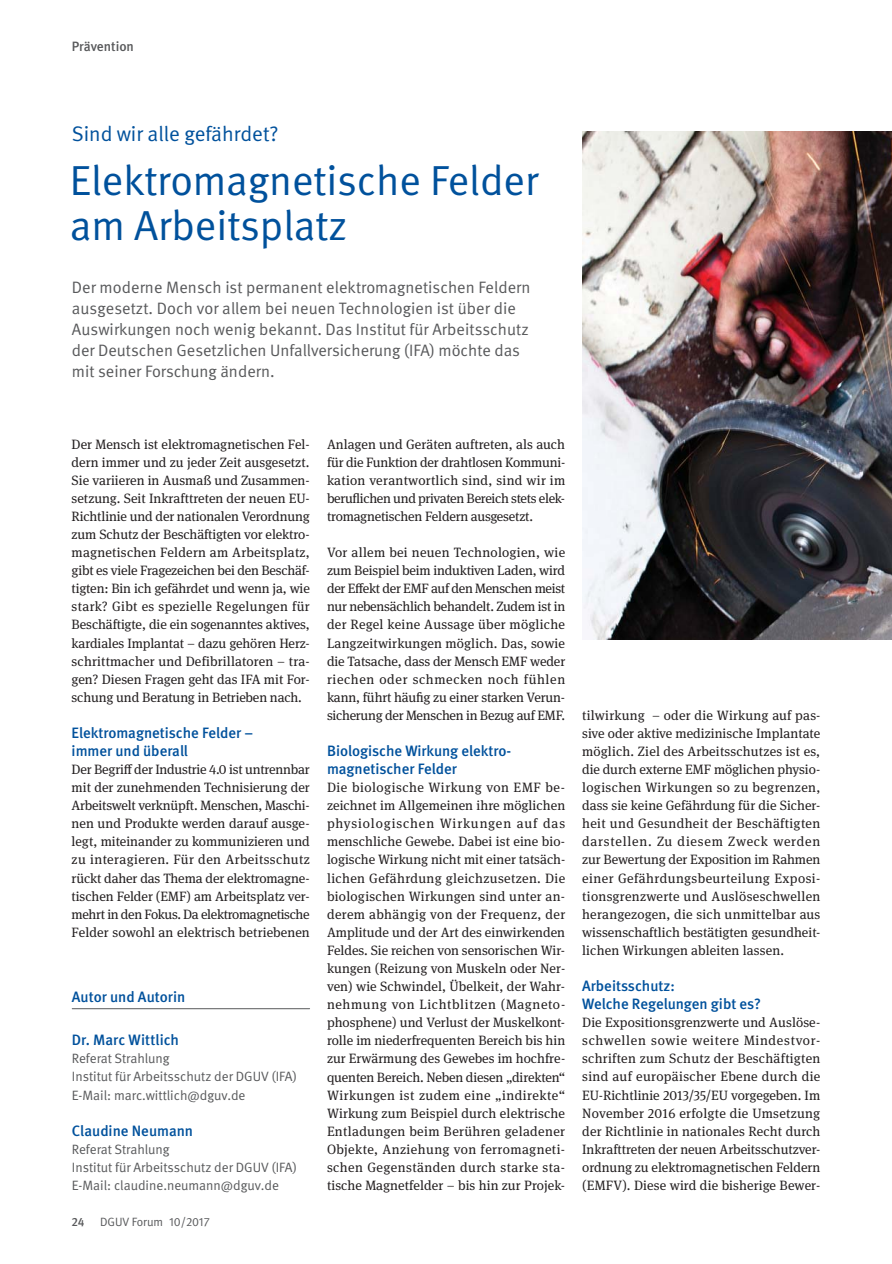
<style>
.page{position:relative;width:892px;height:1264px;background:#fff}
.page>*{position:absolute;margin:0;border:0;box-sizing:border-box;transform-origin:0 0}
.t1{font:42px/45px "DGUV Meta";color:#00519c}
.t2{font:21px "DGUV Meta";color:#00519c}
.t3{font:16.5px/21px "DGUV Meta";letter-spacing:.005em;color:#58595b}
.t4{font:500 15px/18px "DGUV Meta";color:#00519c}
.t5{font:13.5px/18.1px "DGUV Meta Serif";letter-spacing:-.005em;color:#231f20;text-align:justify}
.t6{font:13.5px/18.1px "DGUV Meta";color:#58595b}
.t7{font:500 13.5px "DGUV Meta";color:#58595b}
.t8{font:12px "DGUV Meta";color:#58595b}
.t9{font:500 12px "DGUV Meta";color:#58595b}
</style>
<div class="page">
<hr style="left:72px;top:1008px;width:238px;height:1px;background:#58595b">
<img style="left:582px;top:131px;width:310px;height:508px">
<p class="t7" style="left:72px;top:41px;width:64px">Prävention</p>
<h2 class="t2" style="left:72px;top:126px;width:208px">Sind wir alle gefährdet?</h2>
<h1 class="t1" style="left:70px;top:163px;width:470px">Elektromagnetische Felder am Arbeitsplatz</h1>
<p class="t3" style="left:72px;top:278px;width:460px">Der moderne Mensch ist permanent elektromagnetischen Feldern ausgesetzt. Doch vor allem bei neuen Technologien ist über die Auswirkungen noch wenig bekannt. Das Institut für Arbeitsschutz der Deutschen Gesetzlichen Unfallversicherung (IFA) möchte das mit seiner Forschung ändern.</p>
<p class="t5" style="left:72px;top:435px;width:240px">Der Mensch ist elektromagnetischen Fel&shy;dern immer und zu jeder Zeit ausgesetzt.<br>Sie variieren in Ausmaß und Zusammen&shy;setzung. Seit Inkrafttreten der neuen EU-Richtlinie und der nationalen Verordnung zum Schutz der Beschäftigten vor elektro&shy;magnetischen Feldern am Arbeitsplatz, gibt es viele Fragezeichen bei den Beschäf&shy;tigten: Bin ich gefährdet und wenn ja, wie stark? Gibt es spezielle Regelungen für Beschäftigte, die ein sogenanntes aktives, kardiales Implantat – dazu gehören Herz&shy;schrittmacher und Defibrillatoren – tra&shy;gen? Diesen Fragen geht das IFA mit For&shy;schung und Beratung in Betrieben nach.</p>
<p class="t4" style="left:72px;top:725px;width:183px">Elektromagnetische Felder – immer und überall</p>
<p class="t5" style="left:72px;top:760px;width:240px">Der Begriff der Industrie 4.0 ist untrennbar mit der zunehmenden Technisierung der Arbeitswelt verknüpft. Menschen, Maschi&shy;nen und Produkte werden darauf ausge&shy;legt, miteinander zu kommunizieren und zu interagieren. Für den Arbeitsschutz rückt daher das Thema der elektromagne&shy;tischen Felder (EMF) am Arbeitsplatz ver&shy;mehrt in den Fokus. Da elektromagnetische Felder sowohl an elektrisch betriebenen</p>
<p class="t4" style="left:72px;top:988px;width:115px">Autor und Autorin</p>
<p class="t4" style="left:72px;top:1032px;width:109px">Dr. Marc Wittlich</p>
<p class="t6" style="left:72px;top:1050px;width:227px">Referat Strahlung<br>Institut für Arbeitsschutz der DGUV (IFA)<br>E-Mail: marc.wittlich@dguv.de</p>
<p class="t4" style="left:72px;top:1122px;width:123px">Claudine Neumann</p>
<p class="t6" style="left:72px;top:1141px;width:227px">Referat Strahlung<br>Institut für Arbeitsschutz der DGUV (IFA)<br>E-Mail: claudine.neumann@dguv.de</p>
<p class="t9" style="left:72px;top:1217px;width:14px">24</p>
<p class="t8" style="left:100px;top:1217px;width:111px">DGUV Forum 10/2017</p>
<p class="t5" style="left:327px;top:435px;width:240px">Anlagen und Geräten auftreten, als auch für die Funktion der drahtlosen Kommuni&shy;kation verantwortlich sind, sind wir im beruflichen und privaten Bereich stets elek&shy;tromagnetischen Feldern ausgesetzt.</p>
<p class="t5" style="left:327px;top:544px;width:240px">Vor allem bei neuen Technologien, wie zum Beispiel beim induktiven Laden, wird der Effekt der EMF auf den Menschen meist nur nebensächlich behandelt. Zudem ist in der Regel keine Aussage über mögliche Langzeitwirkungen möglich. Das, sowie die Tatsache, dass der Mensch EMF weder riechen oder schmecken noch fühlen kann, führt häufig zu einer starken Verun&shy;sicherung der Menschen in Bezug auf EMF.</p>
<p class="t4" style="left:327px;top:743px;width:186px">Biologische Wirkung elektro&shy;magnetischer Felder</p>
<p class="t5" style="left:327px;top:779px;width:240px">Die biologische Wirkung von EMF be&shy;zeichnet im Allgemeinen ihre möglichen physiologischen Wirkungen auf das menschliche Gewebe. Dabei ist eine bio&shy;logische Wirkung nicht mit einer tatsäch&shy;lichen Gefährdung gleichzusetzen. Die biologischen Wirkungen sind unter an&shy;derem abhängig von der Frequenz, der Amplitude und der Art des einwirkenden Feldes. Sie reichen von sensorischen Wir&shy;kungen (Reizung von Muskeln oder Ner&shy;ven) wie Schwindel, Übelkeit, der Wahr&shy;nehmung von Lichtblitzen (Magneto&shy;phosphene) und Verlust der Muskelkont&shy;rolle im niederfrequenten Bereich bis hin zur Erwärmung des Gewebes im hochfre&shy;quenten Bereich. Neben diesen „direkten“ Wirkungen ist zudem eine „indirekte“ Wirkung zum Beispiel durch elektrische Entladungen beim Berühren geladener Objekte, Anziehung von ferromagneti&shy;schen Gegenständen durch starke sta&shy;tische Magnetfelder – bis hin zur Projek-</p>
<p class="t5" style="left:582px;top:706px;width:240px">tilwirkung – oder die Wirkung auf pas&shy;sive oder aktive medizinische Implantate möglich. Ziel des Arbeitsschutzes ist es, die durch externe EMF möglichen physio&shy;logischen Wirkungen so zu begrenzen, dass sie keine Gefährdung für die Sicher&shy;heit und Gesundheit der Beschäftigten darstellen. Zu diesem Zweck werden zur Bewertung der Exposition im Rahmen einer Gefährdungsbeurteilung Exposi - tionsgrenzwerte und Auslöseschwellen herangezogen, die sich unmittelbar aus wissenschaftlich bestätigten gesundheit&shy;lichen Wirkungen ableiten lassen.</p>
<p class="t4" style="left:582px;top:978px;width:180px">Arbeitsschutz:<br>Welche Regelungen gibt es?</p>
<p class="t5" style="left:582px;top:1013px;width:240px">Die Expositionsgrenzwerte und Auslöse&shy;schwellen sowie weitere Mindestvor&shy;schriften zum Schutz der Beschäftigten sind auf europäischer Ebene durch die EU-Richtlinie 2013/35/EU vorgegeben. Im November 2016 erfolgte die Umsetzung der Richtlinie in nationales Recht durch Inkrafttreten der neuen Arbeitsschutzver&shy;ordnung zu elektromagnetischen Feldern (EMFV). Diese wird die bisherige Bewer-</p>
</div>
